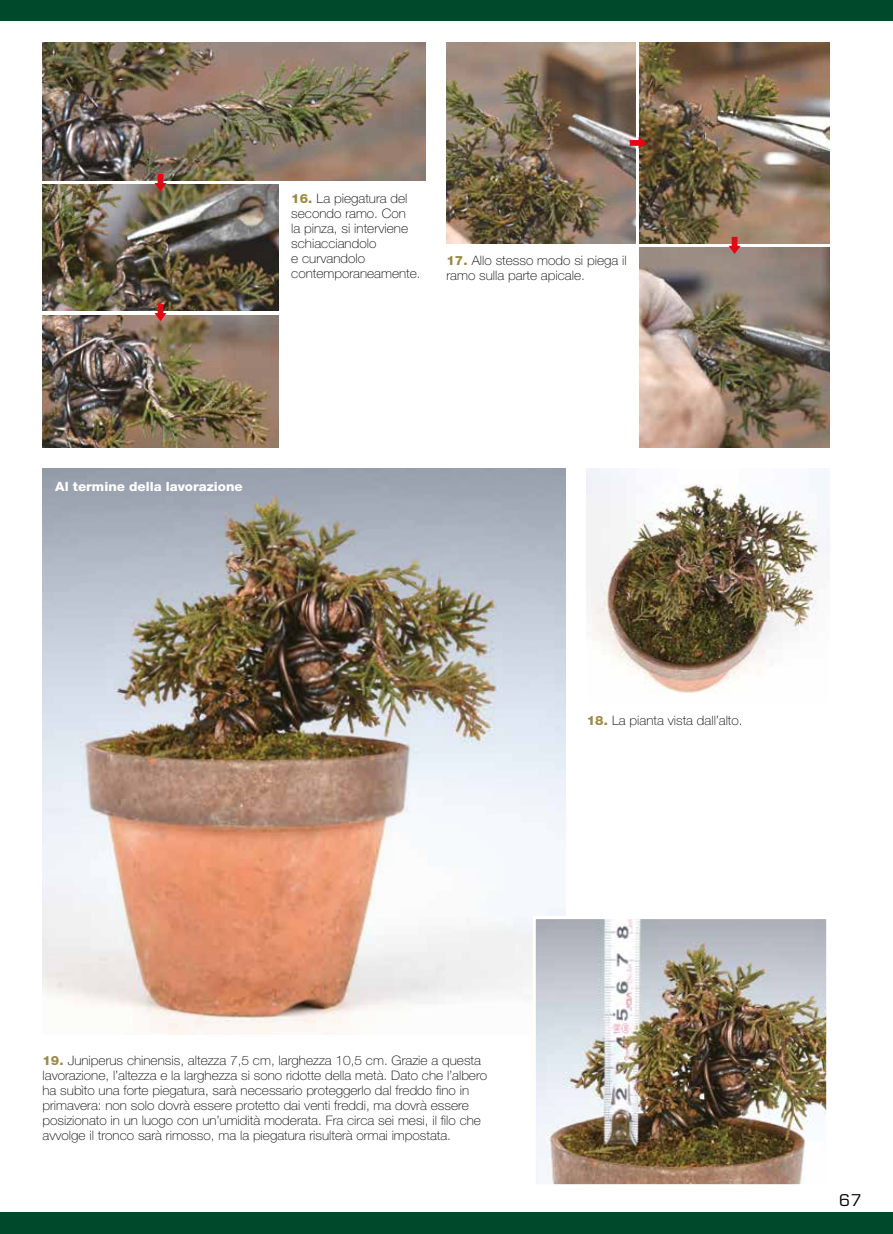
<style>
.page{position:relative;width:893px;height:1234px;background:#fff}
.page>*{position:absolute;margin:0;border:0;box-sizing:border-box;transform-origin:0 0}
.t1{font:15.75px "Eurostile LT Std";color:#000}
.t2{font:100 13.05px/15px "Helvetica Neue LT Std";color:#000;scale:1.05 1}
.t3{font:800 12.75px "Helvetica Neue LT Std";color:#fff;scale:1.05 1}
.s1{font-weight:800;font-size:12.75px;color:#9b8a45}
</style>
<div class="page">
<div style="left:0;top:1212px;width:893px;height:21px;background:#004a2c"></div>
<div style="left:0;top:0;width:893px;height:21px;background:#004a2c"></div>
<img style="left:446px;top:43px;width:190px;height:200px">
<img style="left:640px;top:43px;width:189px;height:200px">
<img style="left:640px;top:247px;width:189px;height:200px">
<img style="left:43px;top:43px;width:382px;height:138px">
<img style="left:43px;top:185px;width:236px;height:125px">
<img style="left:43px;top:315px;width:236px;height:132px">
<svg style="left:154px;top:174px;width:13px;height:17px"></svg>
<svg style="left:728px;top:237px;width:13px;height:17px"></svg>
<svg style="left:630px;top:137px;width:17px;height:12px"></svg>
<svg style="left:154px;top:304px;width:13px;height:17px"></svg>
<img style="left:43px;top:469px;width:523px;height:565px">
<img style="left:587px;top:469px;width:242px;height:224px">
<img style="left:537px;top:919px;width:288px;height:263px">
<div style="left:533px;top:915px;width:296px;height:271px;border:3px solid #fff"></div>
<p class="t2" style="left:291px;top:191px;width:125px"><span class="s1">16.</span> La piegatura del secondo ramo. Con<br>la pinza, si interviene schiacciandolo<br>e curvandolo contemporaneamente.</p>
<p class="t2" style="left:446px;top:252px;width:173px"><span class="s1">17.</span> Allo stesso modo si piega il ramo sulla parte apicale.</p>
<p class="t3" style="left:55px;top:478px;width:180px">Al termine della lavorazione</p>
<p class="t2" style="left:587px;top:712px;width:150px"><span class="s1">18.</span> La pianta vista dall’alto.</p>
<p class="t2" style="left:43px;top:1052px;width:425px"><span class="s1">19.</span> Juniperus chinensis, altezza 7,5 cm, larghezza 10,5 cm. Grazie a questa lavorazione, l’altezza e la larghezza si sono ridotte della metà. Dato che l’albero ha subìto una forte piegatura, sarà necessario proteggerlo dal freddo fino in primavera: non solo dovrà essere protetto dai venti freddi, ma dovrà essere posizionato in un luogo con un’umidità moderata. Fra circa sei mesi, il filo che avvolge il tronco sarà rimosso, ma la piegatura risulterà ormai impostata.</p>
<p class="t1" style="left:839px;top:1190px;width:24px">67</p>
</div>
